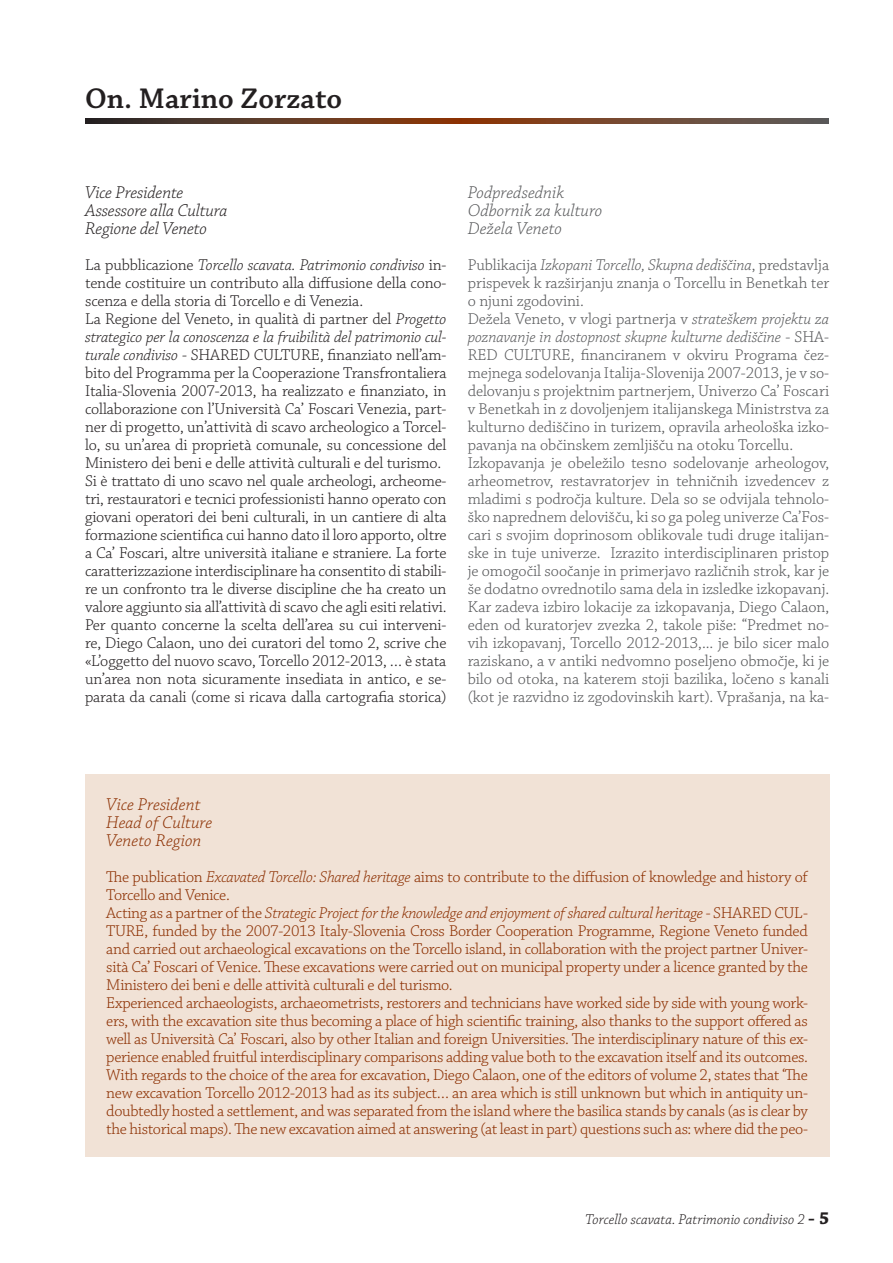
<style>
.page{position:relative;width:893px;height:1263px;background:#fff}
.page>*{position:absolute;margin:0;border:0;box-sizing:border-box;transform-origin:0 0}
.AUTORE{font:600 30px "Chaparral Pro";color:#231f20}
.Carica{font:italic 300 18px "Chaparral Pro";letter-spacing:-.01em;color:#231f20}
.Carica-2{font:italic 300 18px "Chaparral Pro";color:#57585a}
.Carica-3{font:italic 300 18px "Chaparral Pro";color:#8c2f01}
.testo_ING{font:300 16.5px/18px "Chaparral Pro";letter-spacing:-.02em;color:#8c2f01;text-align:justify}
.testo_ITA{font:300 16.5px/18px "Chaparral Pro";letter-spacing:-.01em;color:#231f20;text-align:justify}
.testo_SLO{font:300 16.5px/18px "Chaparral Pro";letter-spacing:-.005em;color:#57585a;text-align:justify}
.t1{font:italic 300 15px "Chaparral Pro";color:#231f20}
.s1{font-style:italic}
.s2{font-weight:700;font-style:normal;font-size:18px}
</style>
<div class="page">
<div style="left:85px;top:774px;width:744px;height:383px;background:#f1e2d6"></div>
<svg style="left:86px;top:119px;width:742px;height:4px;background:#683f2a"></svg>
<p class="AUTORE" style="left:85px;top:81px;width:258px">On. Marino Zorzato</p>
<p class="Carica" style="left:85px;top:183px;width:100px">Vice Presidente</p>
<p class="Carica" style="left:85px;top:201px;width:144px">Assessore alla Cultura</p>
<p class="Carica" style="left:85px;top:219px;width:124px">Regione del Veneto</p>
<p class="testo_ITA" style="left:85px;top:257px;width:363px">La pubblicazione <span class="s1">Torcello scavata. Patrimonio condiviso</span> in&shy;tende costituire un contributo alla diffusione della cono&shy;scenza e della storia di Torcello e di Venezia.</p>
<p class="testo_ITA" style="left:85px;top:311px;width:363px">La Regione del Veneto, in qualità di partner del <span class="s1">Progetto strategico per la conoscenza e la fruibilità del patrimonio cul&shy;turale condiviso</span> - SHARED CULTURE, finanziato nell’am&shy;bito del Programma per la Cooperazione Transfrontaliera Italia-Slovenia 2007-2013, ha realizzato e finanziato, in collaborazione con l’Università Ca’ Foscari Venezia, part&shy;ner di progetto, un’attività di scavo archeologico a Torcel&shy;lo, su un’area di proprietà comunale, su concessione del Ministero dei beni e delle attività culturali e del turismo.</p>
<p class="testo_ITA" style="left:85px;top:473px;width:363px">Si è trattato di uno scavo nel quale archeologi, archeome&shy;tri, restauratori e tecnici professionisti hanno operato con giovani operatori dei beni culturali, in un cantiere di alta formazione scientifica cui hanno dato il loro apporto, oltre a Ca’ Foscari, altre università italiane e straniere. La forte caratterizzazione interdisciplinare ha consentito di stabili&shy;re un confronto tra le diverse discipline che ha creato un valore aggiunto sia all’attività di scavo che agli esiti relativi.</p>
<p class="testo_ITA" style="left:85px;top:617px;width:363px">Per quanto concerne la scelta dell’area su cui interveni&shy;re, Diego Calaon, uno dei curatori del tomo 2, scrive che «L’oggetto del nuovo scavo, Torcello 2012-2013, … è stata un’area non nota sicuramente insediata in antico, e se&shy;parata da canali (come si ricava dalla cartografia storica)</p>
<p class="Carica-2" style="left:468px;top:183px;width:98px">Podpredsednik</p>
<p class="Carica-2" style="left:468px;top:201px;width:136px">Odbornik za kulturo</p>
<p class="Carica-2" style="left:468px;top:219px;width:96px">Dežela Veneto</p>
<p class="testo_SLO" style="left:468px;top:257px;width:363px">Publikacija <span class="s1">Izkopani Torcello, Skupna dediščina</span>, predstavlja prispevek k razširjanju znanja o Torcellu in Benetkah ter o njuni zgodovini.</p>
<p class="testo_SLO" style="left:468px;top:311px;width:363px">Dežela Veneto, v vlogi partnerja v <span class="s1">strateškem projektu za poznavanje in dostopnost skupne kulturne dediščine</span> - SHA-RED CULTURE, financiranem v okviru Programa čez&shy;mejnega sodelovanja Italija-Slovenija 2007-2013, je v so&shy;delovanju s projektnim partnerjem, Univerzo Ca’ Foscari v Benetkah in z dovoljenjem italijanskega Ministrstva za kulturno dediščino in turizem, opravila arheološka izko&shy;pavanja na občinskem zemljišču na otoku Torcellu.</p>
<p class="testo_SLO" style="left:468px;top:455px;width:363px">Izkopavanja je obeležilo tesno sodelovanje arheologov, arheometrov, restavratorjev in tehničnih izvedencev z mladimi s področja kulture. Dela so se odvijala tehnolo&shy;ško naprednem delovišču, ki so ga poleg univerze Ca’Fos&shy;cari s svojim doprinosom oblikovale tudi druge italijan&shy;ske in tuje univerze. Izrazito interdisciplinaren pristop je omogočil soočanje in primerjavo različnih strok, kar je še dodatno ovrednotilo sama dela in izsledke izkopavanj.</p>
<p class="testo_SLO" style="left:468px;top:599px;width:363px">Kar zadeva izbiro lokacije za izkopavanja, Diego Calaon, eden od kuratorjev zvezka 2, takole piše: “Predmet no&shy;vih izkopavanj, Torcello 2012-2013,... je bilo sicer malo raziskano, a v antiki nedvomno poseljeno območje, ki je bilo od otoka, na katerem stoji bazilika, ločeno s kanali (kot je razvidno iz zgodovinskih kart). Vprašanja, na ka-</p>
<p class="Carica-3" style="left:106px;top:795px;width:96px">Vice President</p>
<p class="Carica-3" style="left:106px;top:813px;width:108px">Head of Culture</p>
<p class="Carica-3" style="left:106px;top:831px;width:97px">Veneto Region</p>
<p class="testo_ING" style="left:106px;top:869px;width:703px">The publication <span class="s1">Excavated Torcello: Shared heritage</span> aims to contribute to the diffusion of knowledge and history of<br>Torcello and Venice.</p>
<p class="testo_ING" style="left:106px;top:905px;width:703px">Acting as a partner of the <span class="s1">Strategic Project for the knowledge and enjoyment of shared cultural heritage</span> - SHARED CUL-TURE, funded by the 2007-2013 Italy-Slovenia Cross Border Cooperation Programme, Regione Veneto funded and carried out archaeological excavations on the Torcello island, in collaboration with the project partner Univer&shy;sità Ca’ Foscari of Venice. These excavations were carried out on municipal property under a licence granted by the Ministero dei beni e delle attività culturali e del turismo.</p>
<p class="testo_ING" style="left:106px;top:995px;width:703px">Experienced archaeologists, archaeometrists, restorers and technicians have worked side by side with young work&shy;ers, with the excavation site thus becoming a place of high scientific training, also thanks to the support offered as well as Università Ca’ Foscari, also by other Italian and foreign Universities. The interdisciplinary nature of this ex&shy;perience enabled fruitful interdisciplinary comparisons adding value both to the excavation itself and its outcomes.</p>
<p class="testo_ING" style="left:106px;top:1067px;width:703px">With regards to the choice of the area for excavation, Diego Calaon, one of the editors of volume 2, states that ‘The new excavation Torcello 2012-2013 had as its subject… an area which is still unknown but which in antiquity un&shy;doubtedly hosted a settlement, and was separated from the island where the basilica stands by canals (as is clear by the historical maps). The new excavation aimed at answering (at least in part) questions such as: where did the peo-</p>
<p class="t1" style="left:585px;top:1211px;width:246px">Torcello scavata. Patrimonio condiviso 2 <span class="s2">- 5</span></p>
</div>
